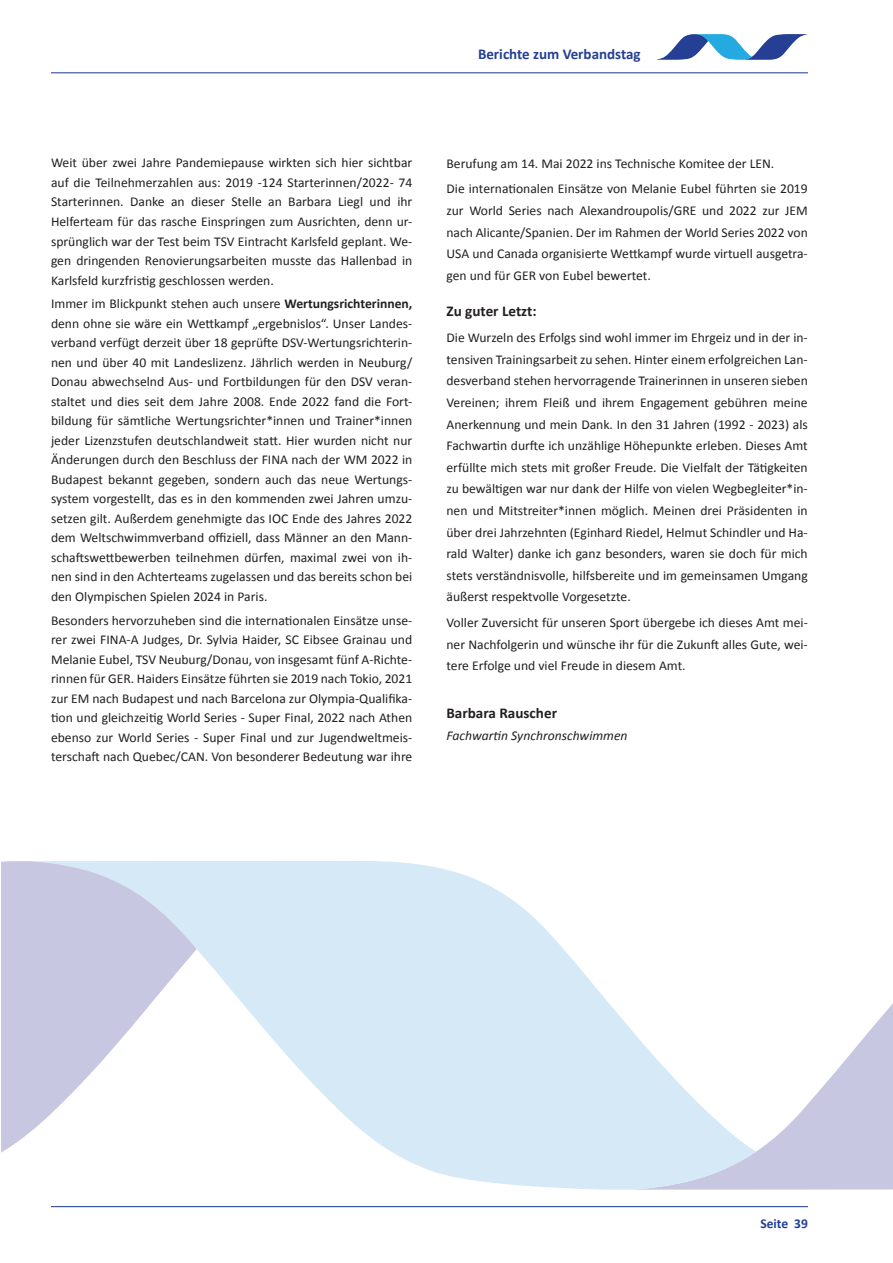
<style>
.page{position:relative;width:893px;height:1263px;background:#fff}
.page>*{position:absolute;margin:0;border:0;box-sizing:border-box;transform-origin:0 0}
.t1{font:700 15px "Calibri";color:#231f20}
.t2{font:700 15px "Calibri";color:#243f94}
.t3{font:13.5px/19.5px "Calibri";color:#231f20;text-align:justify}
.t4{font:italic 13.5px "Calibri";color:#231f20}
.t5{font:700 13.5px "Calibri";color:#243f94}
.s1{font-weight:700}
</style>
<div class="page">
<svg style="left:657px;top:34px;width:150px;height:26px"></svg>
<hr style="left:51px;top:1206px;width:757px;height:1px;background:#243f94">
<hr style="left:51px;top:72px;width:757px;height:1px;background:#243f94">
<svg style="left:756px;top:1003px;width:137px;height:187px;fill:#c7c7e1"></svg>
<svg style="left:197px;top:861px;width:559px;height:329px;fill:#d6e9f7"></svg>
<svg style="left:1px;top:861px;width:196px;height:292px;fill:#c7c7e1"></svg>
<p class="t2" style="left:478px;top:45px;width:164px">Berichte zum Verbandstag</p>
<p class="t3" style="left:51px;top:153px;width:363px">Weit über zwei Jahre Pandemiepause wirkten sich hier sichtbar auf die Teilnehmerzahlen aus: 2019 -124 Starterinnen/2022- 74<br>Starterinnen. Danke an dieser Stelle an Barbara Liegl und ihr Helferteam für das rasche Einspringen zum Ausrichten, denn ur&shy;sprünglich war der Test beim TSV Eintracht Karlsfeld geplant. We&shy;gen dringenden Renovierungsarbeiten musste das Hallenbad in Karlsfeld kurzfristig geschlossen werden.</p>
<p class="t3" style="left:51px;top:294px;width:363px">Immer im Blickpunkt stehen auch unsere <span class="s1">Wertungsrichterinnen, </span>denn ohne sie wäre ein Wettkampf „ergebnislos“. Unser Landes&shy;verband verfügt derzeit über 18 geprüfte DSV-Wertungsrichterin&shy;nen und über 40 mit Landeslizenz. Jährlich werden in Neuburg/ Donau abwechselnd Aus- und Fortbildungen für den DSV veran&shy;staltet und dies seit dem Jahre 2008. Ende 2022 fand die Fort&shy;bildung für sämtliche Wertungsrichter*innen und Trainer*innen jeder Lizenzstufen deutschlandweit statt. Hier wurden nicht nur Änderungen durch den Beschluss der FINA nach der WM 2022 in Budapest bekannt gegeben, sondern auch das neue Wertungs&shy;system vorgestellt, das es in den kommenden zwei Jahren umzu&shy;setzen gilt. Außerdem genehmigte das IOC Ende des Jahres 2022 dem Weltschwimmverband offiziell, dass Männer an den Mann&shy;schaftswettbewerben teilnehmen dürfen, maximal zwei von ih&shy;nen sind in den Achterteams zugelassen und das bereits schon bei den Olympischen Spielen 2024 in Paris.</p>
<p class="t3" style="left:51px;top:610px;width:363px">Besonders hervorzuheben sind die internationalen Einsätze unse&shy;rer zwei FINA-A Judges, Dr. Sylvia Haider, SC Eibsee Grainau und Melanie Eubel, TSV Neuburg/Donau, von insgesamt fünf A-Richte&shy;rinnen für GER. Haiders Einsätze führten sie 2019 nach Tokio, 2021 zur EM nach Budapest und nach Barcelona zur Olympia-Qualifika&shy;tion und gleichzeitig World Series - Super Final, 2022 nach Athen ebenso zur World Series - Super Final und zur Jugendweltmeis&shy;terschaft nach Quebec/CAN. Von besonderer Bedeutung war ihre</p>
<p class="t3" style="left:446px;top:150px;width:363px;line-height:25.8px">Berufung am 14. Mai 2022 ins Technische Komitee der LEN.<br>Die internationalen Einsätze von Melanie Eubel führten sie 2019</p>
<p class="t3" style="left:446px;top:200px;width:363px;line-height:21.6px">zur World Series nach Alexandroupolis/GRE und 2022 zur JEM nach Alicante/Spanien. Der im Rahmen der World Series 2022 von USA und Canada organisierte Wettkampf wurde virtuell ausgetra&shy;gen und für GER von Eubel bewertet.</p>
<p class="t1" style="left:446px;top:302px;width:92px">Zu guter Letzt:</p>
<p class="t3" style="left:446px;top:327px;width:363px;line-height:21.6px">Die Wurzeln des Erfolgs sind wohl immer im Ehrgeiz und in der in&shy;tensiven Trainingsarbeit zu sehen. Hinter einem erfolgreichen Lan&shy;desverband stehen hervorragende Trainerinnen in unseren sieben Vereinen; ihrem Fleiß und ihrem Engagement gebühren meine Anerkennung und mein Dank. In den 31 Jahren (1992 - 2023) als Fachwartin durfte ich unzählige Höhepunkte erleben. Dieses Amt erfüllte mich stets mit großer Freude. Die Vielfalt der Tätigkeiten zu bewältigen war nur dank der Hilfe von vielen Wegbegleiter*in&shy;nen und Mitstreiter*innen möglich. Meinen drei Präsidenten in über drei Jahrzehnten (Eginhard Riedel, Helmut Schindler und Ha&shy;rald Walter) danke ich ganz besonders, waren sie doch für mich stets verständnisvolle, hilfsbereite und im gemeinsamen Umgang äußerst respektvolle Vorgesetzte.</p>
<p class="t3" style="left:446px;top:612px;width:363px;line-height:21.6px">Voller Zuversicht für unseren Sport übergebe ich dieses Amt mei&shy;ner Nachfolgerin und wünsche ihr für die Zukunft alles Gute, wei&shy;tere Erfolge und viel Freude in diesem Amt.</p>
<p class="t1" style="left:446px;top:703px;width:112px">Barbara Rauscher</p>
<p class="t4" style="left:446px;top:726px;width:183px">Fachwartin Synchronschwimmen</p>
<p class="t5" style="left:760px;top:1215px;width:49px">Seite 39</p>
</div>
